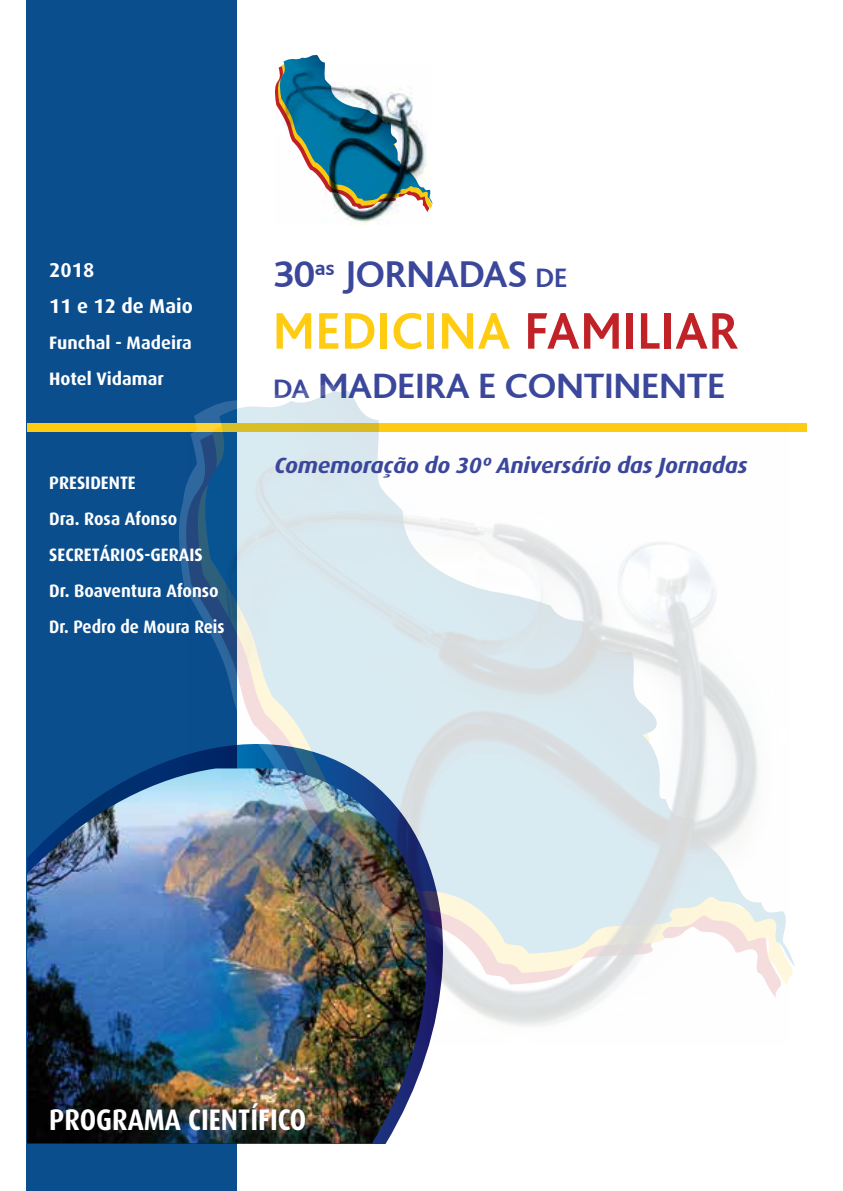
<style>
.page{position:relative;width:843px;height:1191px;background:#fff}
.page>*{position:absolute;margin:0;border:0;box-sizing:border-box;transform-origin:0 0}
.t1{font:700 53.8px "Bliss";letter-spacing:.02em;color:#fc1}
.t2{font:700 39.2px "Bliss";letter-spacing:-.01em;color:#3a479b}
.t3{font:700 37px "Bliss";letter-spacing:-.01em;color:#3a479b;scale:1.04 1}
.t4{font:700 29.8px "Dax";color:#fff;scale:.88 1}
.t5{font:italic 700 22px "Dax";letter-spacing:-.01em;color:#3a479b;scale:1.04 1}
.t6{font:700 20px/36px "Dax";color:#fff}
.t7{font:700 18px/36px "Dax";color:#fff;scale:.95 1}
.t8{font:700 18px/36px "Dax";color:#fff}
.s1{font-size:28px}
.s2{color:#c02227}
</style>
<div class="page">
<div style="left:27px;top:0;width:210px;height:1191px;background:#0a4e8e"></div>
<div style="left:27px;top:423px;width:780px;height:9px;background:#fc1"></div>
<img style="left:27px;top:768px;width:401px;height:375px">
<svg style="left:274px;top:54px;width:159px;height:154px"></svg>
<img style="left:275px;top:64px;width:156px;height:160px">
<svg style="left:194px;top:390px;width:601px;height:577px"></svg>
<img style="left:186px;top:425px;width:602px;height:620px">
<p class="t6" style="left:49px;top:252px;width:145px">2018<br>11 e 12 de Maio</p>
<p class="t8" style="left:49px;top:325px;width:144px">Funchal - Madeira<br>Hotel Vidamar</p>
<p class="t7" style="left:49px;top:465px;width:186px">PRESIDENTE<br>Dra. Rosa Afonso<br>SECRETÁRIOS-GERAIS<br>Dr. Boaventura Afonso<br>Dr. Pedro de Moura Reis</p>
<h2 class="t2" style="left:273px;top:254px;width:296px">30<sup>as</sup> JORNADAS <span class="s1">DE</span></h2>
<h1 class="t1" style="left:273px;top:303px;width:467px">MEDICINA <span class="s2">FAMILIAR</span></h1>
<h3 class="t3" style="left:273px;top:366px;width:436px"><span class="s1">DA</span> MADEIRA E CONTINENTE</h3>
<p class="t5" style="left:274px;top:452px;width:456px">Comemoração do 30º Aniversário das Jornadas</p>
<h3 class="t4" style="left:49px;top:1102px;width:294px">PROGRAMA CIENTÍFICO</h3>
</div>
